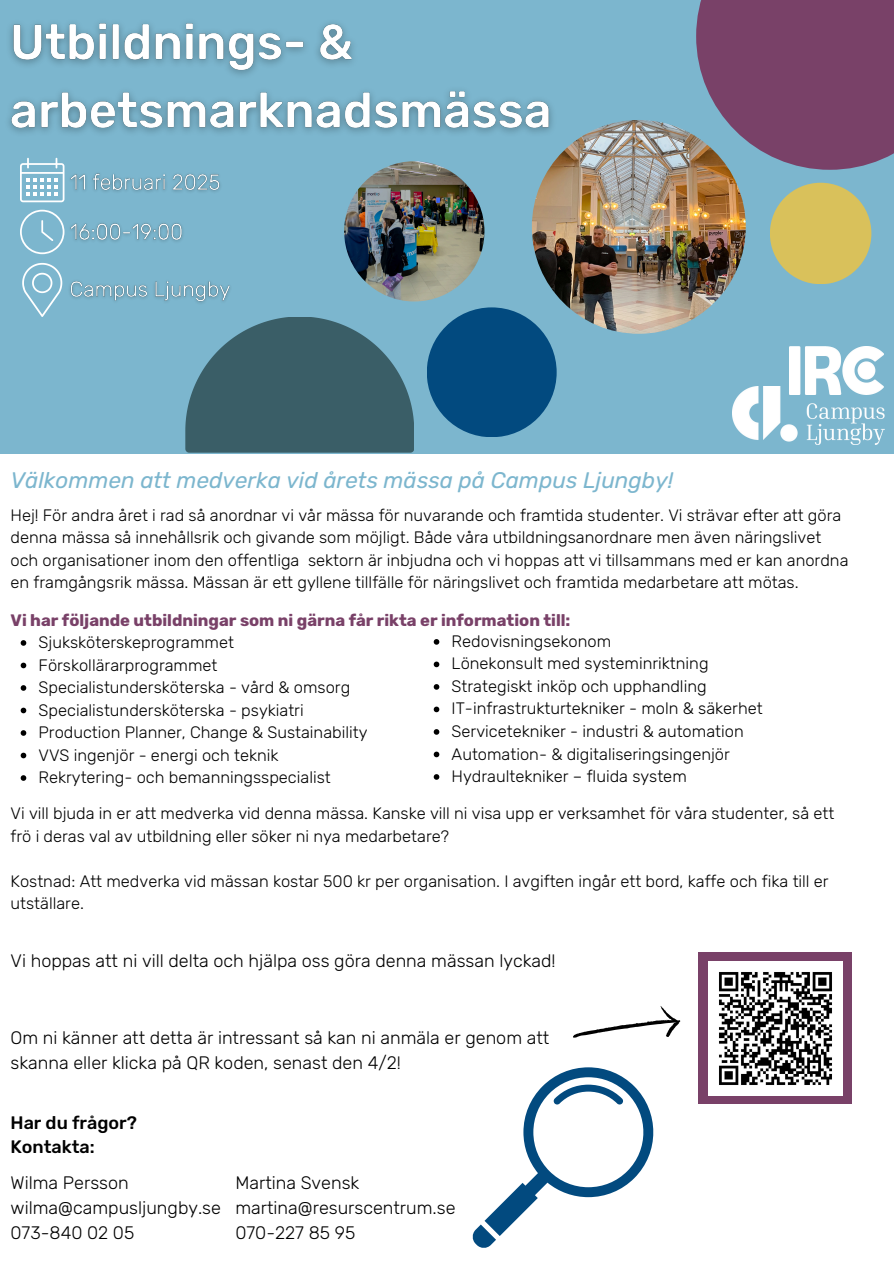
<style>
.page{position:relative;width:894px;height:1264px;background:#fff}
.page>*{position:absolute;margin:0;border:0;box-sizing:border-box;transform-origin:0 0}
.t1{font:italic 22.5px "Rubik";color:#7cb6ce}
.t2{font:300 18px/24.8px "Rubik";color:#000}
.t3{font:500 18px/24.8px "Rubik";color:#000}
.t4{font:300 16.5px/22.5px "Rubik";color:#000}
.t5{font:700 16.5px "Rubik";color:#794168}
</style>
<div class="page">
<div style="left:0;top:0;width:893px;height:454px;background:#7cb6ce"></div>
<svg style="left:20px;top:158px;width:44px;height:44px"></svg>
<svg style="left:20px;top:210px;width:44px;height:44px"></svg>
<svg style="left:22px;top:263px;width:40px;height:53px"></svg>
<div style="left:696px;top:0;width:197px;height:170px;background:#794168"></div>
<div style="left:426px;top:307px;width:130px;height:130px;background:#024a7f;border-radius:50%"></div>
<div style="left:769px;top:183px;width:102px;height:101px;background:#d9c15b;border-radius:50%"></div>
<img style="left:531px;top:120px;width:214px;height:214px;border-radius:50%">
<img style="left:789px;top:346px;width:94px;height:40px">
<img style="left:732px;top:386px;width:151px;height:58px">
<svg style="left:185px;top:317px;width:228px;height:135px"></svg>
<svg style="left:472px;top:1067px;width:182px;height:181px"></svg>
<img style="left:344px;top:161px;width:140px;height:140px;border-radius:50%">
<div style="left:698px;top:952px;width:153px;height:151px;background:#794168"></div>
<img style="left:708px;top:961px;width:134px;height:134px">
<svg style="left:573px;top:1006px;width:108px;height:32px"></svg>
<svg style="left:21px;top:640px;width:5px;height:5px"></svg>
<svg style="left:21px;top:662px;width:5px;height:6px"></svg>
<svg style="left:21px;top:685px;width:5px;height:5px"></svg>
<svg style="left:21px;top:707px;width:5px;height:6px"></svg>
<svg style="left:21px;top:730px;width:5px;height:5px"></svg>
<svg style="left:21px;top:752px;width:5px;height:6px"></svg>
<svg style="left:21px;top:775px;width:5px;height:5px"></svg>
<svg style="left:433px;top:639px;width:6px;height:5px"></svg>
<svg style="left:433px;top:661px;width:6px;height:6px"></svg>
<svg style="left:433px;top:684px;width:6px;height:5px"></svg>
<svg style="left:433px;top:706px;width:6px;height:6px"></svg>
<svg style="left:433px;top:729px;width:6px;height:5px"></svg>
<svg style="left:433px;top:751px;width:6px;height:6px"></svg>
<svg style="left:433px;top:774px;width:6px;height:5px"></svg>
<img style="left:64px;top:169px;width:157px;height:29px">
<img style="left:11px;top:23px;width:542px;height:110px">
<img style="left:70px;top:281px;width:160px;height:21px">
<img style="left:70px;top:171px;width:150px;height:24px">
<img style="left:70px;top:223px;width:113px;height:19px">
<p class="t1" style="left:11px;top:466px;width:664px">Välkommen att medverka vid årets mässa på Campus Ljungby!</p>
<h2 class="t4" style="left:11px;top:504px;width:839px">Hej! För andra året i rad så anordnar vi vår mässa för nuvarande och framtida studenter. Vi strävar efter att göra denna mässa så innehållsrik och givande som möjligt. Både våra utbildningsanordnare men även näringslivet och organisationer inom den offentliga sektorn är inbjudna och vi hoppas att vi tillsammans med er kan anordna en framgångsrik mässa. Mässan är ett gyllene tillfälle för näringslivet och framtida medarbetare att mötas.</h2>
<h3 class="t5" style="left:11px;top:610px;width:561px">Vi har följande utbildningar som ni gärna får rikta er information till:</h3>
<p class="t4" style="left:39px;top:631px;width:197px">Sjuksköterskeprogrammet</p>
<p class="t4" style="left:39px;top:653px;width:180px">Förskollärarprogrammet</p>
<p class="t4" style="left:39px;top:676px;width:313px">Specialistundersköterska - vård &amp; omsorg</p>
<p class="t4" style="left:39px;top:698px;width:266px">Specialistundersköterska - psykiatri</p>
<p class="t4" style="left:39px;top:721px;width:330px">Production Planner, Change &amp; Sustainability</p>
<p class="t4" style="left:39px;top:743px;width:241px">VVS ingenjör - energi och teknik</p>
<p class="t4" style="left:39px;top:766px;width:293px">Rekrytering- och bemanningsspecialist</p>
<p class="t4" style="left:451px;top:630px;width:161px">Redovisningsekonom</p>
<p class="t4" style="left:451px;top:652px;width:258px">Lönekonsult med systeminriktning</p>
<p class="t4" style="left:451px;top:675px;width:256px">Strategiskt inköp och upphandling</p>
<p class="t4" style="left:451px;top:697px;width:312px">IT-infrastrukturtekniker - moln &amp; säkerhet</p>
<p class="t4" style="left:451px;top:720px;width:293px">Servicetekniker - industri &amp; automation</p>
<p class="t4" style="left:451px;top:742px;width:280px">Automation- &amp; digitaliseringsingenjör</p>
<p class="t4" style="left:451px;top:765px;width:236px">Hydraultekniker – fluida system</p>
<p class="t4" style="left:11px;top:802px;width:825px">Vi vill bjuda in er att medverka vid denna mässa. Kanske vill ni visa upp er verksamhet för våra studenter, så ett frö i deras val av utbildning eller söker ni nya medarbetare?</p>
<p class="t4" style="left:11px;top:869px;width:819px">Kostnad: Att medverka vid mässan kostar 500 kr per organisation. I avgiften ingår ett bord, kaffe och fika till er utställare.</p>
<p class="t2" style="left:11px;top:948px;width:546px">Vi hoppas att ni vill delta och hjälpa oss göra denna mässan lyckad!</p>
<p class="t2" style="left:11px;top:1025px;width:540px">Om ni känner att detta är intressant så kan ni anmäla er genom att</p>
<p class="t2" style="left:11px;top:1050px;width:391px">skanna eller klicka på QR koden, senast den 4/2!</p>
<p class="t3" style="left:11px;top:1109px;width:128px">Har du frågor?<br>Kontakta:</p>
<p class="t2" style="left:11px;top:1170px;width:212px">Wilma Persson wilma@campusljungby.se</p>
<p class="t2" style="left:11px;top:1219px;width:125px">073-840 02 05</p>
<p class="t2" style="left:235px;top:1170px;width:222px">Martina Svensk martina@resurscentrum.se</p>
<p class="t2" style="left:235px;top:1219px;width:121px">070-227 85 95</p>
</div>
